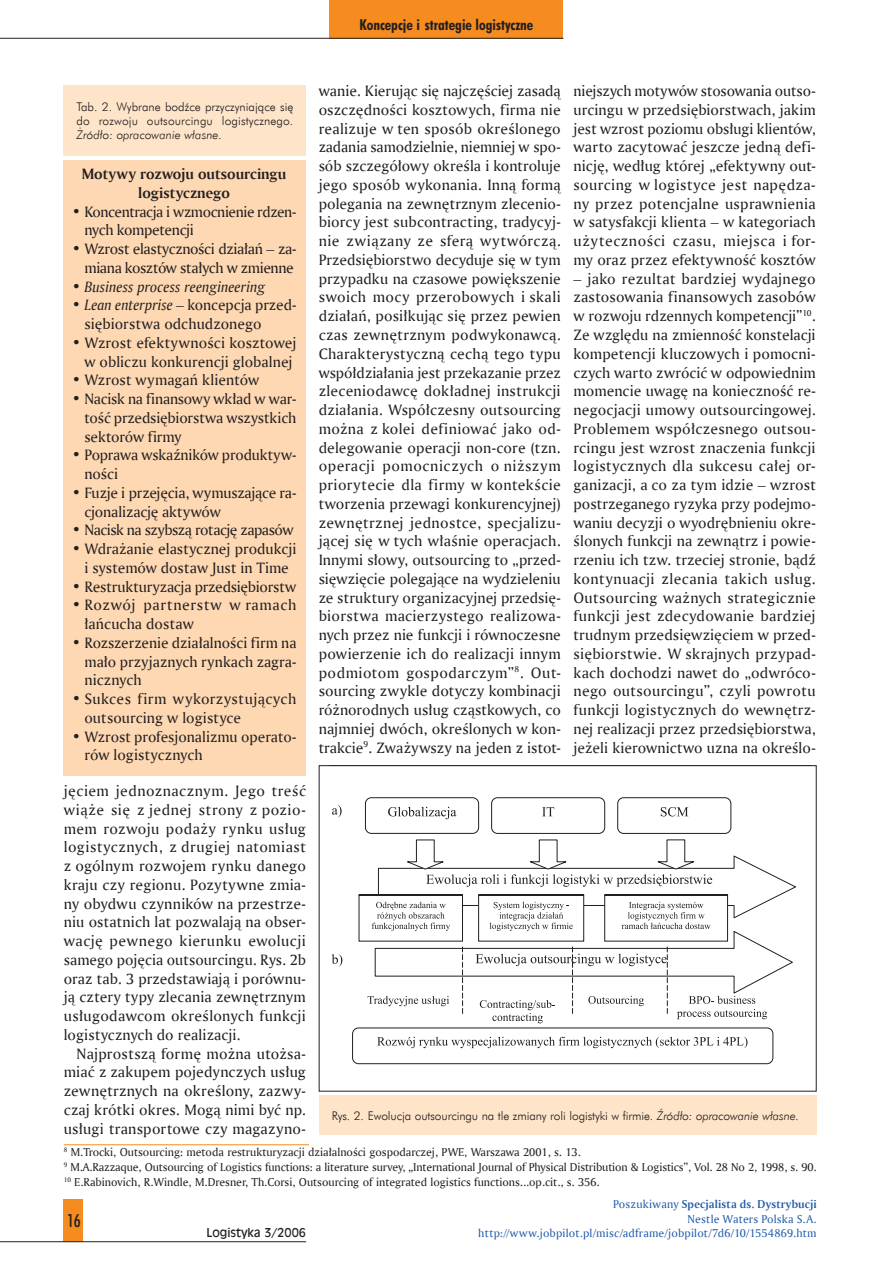
<style>
.page{position:relative;width:893px;height:1263px;background:#fff}
.page>*{position:absolute;margin:0;border:0;box-sizing:border-box;transform-origin:0 0}
.t1{font:18px "Futura Md Cn EU";color:#231f20}
.t2{font:15.75px/18.8px "Amerigo EU";color:#231f20;text-align:justify}
.t3{font:15.75px/18.8px "Amerigo EU";letter-spacing:-.02em;color:#231f20;text-align:right}
.t4{font:15.75px/18.8px "Amerigo EU";letter-spacing:.02em;color:#231f20}
.t5{font:15.75px/18.8px "Amerigo EU";letter-spacing:-.025em;color:#231f20}
.t6{font:700 15.75px/18.8px "Amerigo EU";color:#231f20;text-align:center}
.t7{font:15.75px/18.8px "Amerigo EU";letter-spacing:.03em;color:#231f20}
.t8{font:15.75px "Amerigo EU";letter-spacing:-.03em;color:#231f20}
.t9{font:italic 15.75px "Amerigo EU";color:#231f20}
.t10{font:15px "Futura Bd Cn EU";color:#231f20}
.t11{font:12px/15px "Amerigo EU";color:#231f20}
.t12{font:12px/14.4px "Futura Lt EU";color:#231f20}
.t13{font:12px/14.4px "Amerigo EU";letter-spacing:.01em;color:#255dab;text-align:right}
.t14{font:italic 12px "Futura Lt EU";color:#231f20}
.t15{font:12px "Incised 901 EU";color:#231f20}
.s1{font-style:normal}
.s2{font-style:italic}
.s3{font-weight:700}
</style>
<div class="page">
<div style="left:330px;top:0;width:233px;height:38px;background:#f68b1f"></div>
<hr style="left:0;top:38px;width:563px;height:1px;background:#231f20">
<div style="left:64px;top:1199px;width:19px;height:43px;background:#f68b1f"></div>
<hr style="left:0;top:1241px;width:306px;height:1px;background:#231f20">
<div style="left:64px;top:161px;width:242px;height:615px;background:#fdd8b2"></div>
<div style="left:64px;top:85px;width:242px;height:71px;background:#fee4c9"></div>
<div style="left:365px;top:797px;width:114px;height:37px;background:#fff;border:1px solid #231f20;border-radius:6px"></div>
<svg style="left:388px;top:807px;width:68px;height:12px"></svg>
<div style="left:491px;top:797px;width:114px;height:37px;background:#fff;border:1px solid #231f20;border-radius:6px"></div>
<svg style="left:542px;top:807px;width:12px;height:9px"></svg>
<div style="left:617px;top:797px;width:114px;height:37px;background:#fff;border:1px solid #231f20;border-radius:6px"></div>
<svg style="left:661px;top:807px;width:27px;height:9px"></svg>
<div style="left:352px;top:1027px;width:421px;height:37px;background:#fff;border:1px solid #231f20;border-radius:6px"></div>
<svg style="left:377px;top:1037px;width:370px;height:11px"></svg>
<svg style="left:358px;top:839px;width:438px;height:184px"></svg>
<svg style="left:332px;top:805px;width:10px;height:12px"></svg>
<svg style="left:332px;top:954px;width:10px;height:13px"></svg>
<div style="left:319px;top:765px;width:497px;height:326px;border:1px solid #231f20"></div>
<div style="left:319px;top:1095px;width:497px;height:40px;background:#fee4c9"></div>
<hr style="left:64px;top:1144px;width:245px;height:1px;background:#f68b1f">
<p class="t12" style="left:77px;top:99px;width:218px">Tab. 2. Wybrane bodźce przyczyniające się do rozwoju outsourcingu logistycznego.</p>
<p class="t14" style="left:77px;top:128px;width:147px">Żródło: opracowanie własne.</p>
<p class="t6" style="left:82px;top:164px;width:206px">Motywy rozwoju outsourcingu logistycznego</p>
<p class="t5" style="left:84px;top:202px;width:214px;text-indent:-13px">• Koncentracja i wzmocnienie rdzen&shy;nych kompetencji</p>
<p class="t3" style="left:72px;top:239px;width:226px">• Wzrost elastyczności działań – za&shy;miana kosztów stałych w zmienne</p>
<p class="t9" style="left:72px;top:277px;width:195px"><span class="s1">•</span> Business process reengineering</p>
<p class="t2" style="left:84px;top:295px;width:213px;text-indent:-13px">• <span class="s2">Lean enterprise</span> – koncepcja przed&shy;siębiorstwa odchudzonego</p>
<p class="t2" style="left:72px;top:333px;width:226px;text-align:center">• Wzrost efektywności kosztowej w obliczu konkurencji globalnej</p>
<p class="t2" style="left:72px;top:370px;width:189px">• Wzrost wymagań klientów</p>
<p class="t2" style="left:84px;top:389px;width:213px;text-indent:-13px">• Nacisk na finansowy wkład w war&shy;tość przedsiębiorstwa wszystkich sektorów firmy</p>
<p class="t2" style="left:84px;top:445px;width:214px;text-indent:-13px">• Poprawa wskaźników produktyw&shy;ności</p>
<p class="t2" style="left:84px;top:483px;width:213px;text-indent:-13px">• Fuzje i przejęcia, wymuszające ra&shy;cjonalizację aktywów</p>
<p class="t8" style="left:72px;top:521px;width:223px">• Nacisk na szybszą rotację zapasów</p>
<p class="t2" style="left:72px;top:539px;width:226px;text-align:center">• Wdrażanie elastycznej produkcji i systemów dostaw Just in Time</p>
<p class="t2" style="left:72px;top:577px;width:226px">• Restrukturyzacja przedsiębiorstw</p>
<p class="t7" style="left:84px;top:595px;width:213px;text-indent:-13px">• Rozwój partnerstw w ramach łańcucha dostaw</p>
<p class="t2" style="left:84px;top:633px;width:214px;text-indent:-13px">• Rozszerzenie działalności firm na mało przyjaznych rynkach zagra&shy;nicznych</p>
<p class="t4" style="left:84px;top:689px;width:213px;text-indent:-13px">• Sukces firm wykorzystujących outsourcing w logistyce</p>
<p class="t2" style="left:84px;top:727px;width:213px;text-indent:-13px">• Wzrost profesjonalizmu operato&shy;rów logistycznych</p>
<p class="t10" style="left:360px;top:15px;width:175px">Koncepcje i strategie logistyczne</p>
<p class="t2" style="left:319px;top:81px;width:244px">wanie. Kierując się najczęściej zasadą oszczędności kosztowych, firma nie realizuje w ten sposób określonego zadania samodzielnie, niemniej w spo&shy;sób szczegółowy określa i kontroluje jego sposób wykonania. Inną formą polegania na zewnętrznym zlecenio&shy;biorcy jest subcontracting, tradycyj&shy;nie związany ze sferą wytwórczą.<br>Przedsiębiorstwo decyduje się w tym przypadku na czasowe powiększenie swoich mocy przerobowych i skali działań, posiłkując się przez pewien czas zewnętrznym podwykonawcą.<br>Charakterystyczną cechą tego typu współdziałania jest przekazanie przez zleceniodawcę dokładnej instrukcji działania. Współczesny outsourcing można z kolei definiować jako od&shy;delegowanie operacji non-core (tzn. operacji pomocniczych o niższym priorytecie dla firmy w kontekście tworzenia przewagi konkurencyjnej) zewnętrznej jednostce, specjalizu&shy;jącej się w tych właśnie operacjach.<br>Innymi słowy, outsourcing to „przed&shy;sięwzięcie polegające na wydzieleniu ze struktury organizacyjnej przedsię&shy;biorstwa macierzystego realizowa&shy;nych przez nie funkcji i równoczesne powierzenie ich do realizacji innym podmiotom gospodarczym”<sup>8</sup>. Out&shy;sourcing zwykle dotyczy kombinacji różnorodnych usług cząstkowych, co najmniej dwóch, określonych w kon&shy;trakcie<sup>9</sup>. Zważywszy na jeden z istot-</p>
<p class="t2" style="left:574px;top:81px;width:244px">niejszych motywów stosowania outso&shy;urcingu w przedsiębiorstwach, jakim jest wzrost poziomu obsługi klientów, warto zacytować jeszcze jedną defi&shy;nicję, według której „efektywny out&shy;sourcing w logistyce jest napędza&shy;ny przez potencjalne usprawnienia w satysfakcji klienta – w kategoriach użyteczności czasu, miejsca i for&shy;my oraz przez efektywność kosztów</p>
<p class="t2" style="left:574px;top:269px;width:244px">– jako rezultat bardziej wydajnego zastosowania finansowych zasobów w rozwoju rdzennych kompetencji”<sup>10</sup>.<br>Ze względu na zmienność konstelacji kompetencji kluczowych i pomocni&shy;czych warto zwrócić w odpowiednim momencie uwagę na konieczność re&shy;negocjacji umowy outsourcingowej.<br>Problemem współczesnego outsou&shy;rcingu jest wzrost znaczenia funkcji logistycznych dla sukcesu całej or&shy;ganizacji, a co za tym idzie – wzrost postrzeganego ryzyka przy podejmo&shy;waniu decyzji o wyodrębnieniu okre&shy;ślonych funkcji na zewnątrz i powie&shy;rzeniu ich tzw. trzeciej stronie, bądź kontynuacji zlecania takich usług.<br>Outsourcing ważnych strategicznie funkcji jest zdecydowanie bardziej trudnym przedsięwzięciem w przed&shy;siębiorstwie. W skrajnych przypad&shy;kach dochodzi nawet do „odwróco&shy;nego outsourcingu”, czyli powrotu funkcji logistycznych do wewnętrz&shy;nej realizacji przez przedsiębiorstwa, jeżeli kierownictwo uzna na określo-</p>
<p class="t2" style="left:64px;top:781px;width:244px">jęciem jednoznacznym. Jego treść wiąże się z jednej strony z pozio&shy;mem rozwoju podaży rynku usług logistycznych, z drugiej natomiast z ogólnym rozwojem rynku danego kraju czy regionu. Pozytywne zmia&shy;ny obydwu czynników na przestrze&shy;niu ostatnich lat pozwalają na obser&shy;wację pewnego kierunku ewolucji samego pojęcia outsourcingu. Rys. 2b oraz tab. 3 przedstawiają i porównu&shy;ją cztery typy zlecania zewnętrznym usługodawcom określonych funkcji logistycznych do realizacji.</p>
<p class="t2" style="left:64px;top:1043px;width:244px;text-indent:13px">Najprostszą formę można utożsa&shy;miać z zakupem pojedynczych usług zewnętrznych na określony, zazwy&shy;czaj krótki okres. Mogą nimi być np. usługi transportowe czy magazyno-</p>
<p class="t12" style="left:332px;top:1108px;width:469px">Rys. 2. Ewolucja outsourcingu na tle zmiany roli logistyki w firmie. <span class="s2">Źródło: opracowanie własne.</span></p>
<p class="t11" style="left:64px;top:1144px;width:754px"><sup>8</sup> M.Trocki, Outsourcing: metoda restrukturyzacji działalności gospodarczej, PWE, Warszawa 2001, s. 13.<br><sup>9</sup> M.A.Razzaque, Outsourcing of Logistics functions: a literature survey, „International Journal of Physical Distribution &amp; Logistics”, Vol. 28 No 2, 1998, s. 90.<br><sup>10</sup> E.Rabinovich, R.Windle, M.Dresner, Th.Corsi, Outsourcing of integrated logistics functions...op.cit., s. 356.</p>
<p class="t13" style="left:478px;top:1197px;width:340px">Poszukiwany <span class="s3">Specjalista ds. Dystrybucji<br></span>Nestle Waters Polska S.A. http://www.jobpilot.pl/misc/adframe/jobpilot/7d6/10/1554869.htm</p>
<p class="t1" style="left:67px;top:1209px;width:15px">16</p>
<p class="t15" style="left:207px;top:1226px;width:101px">Logistyka 3/2006</p>
</div>
